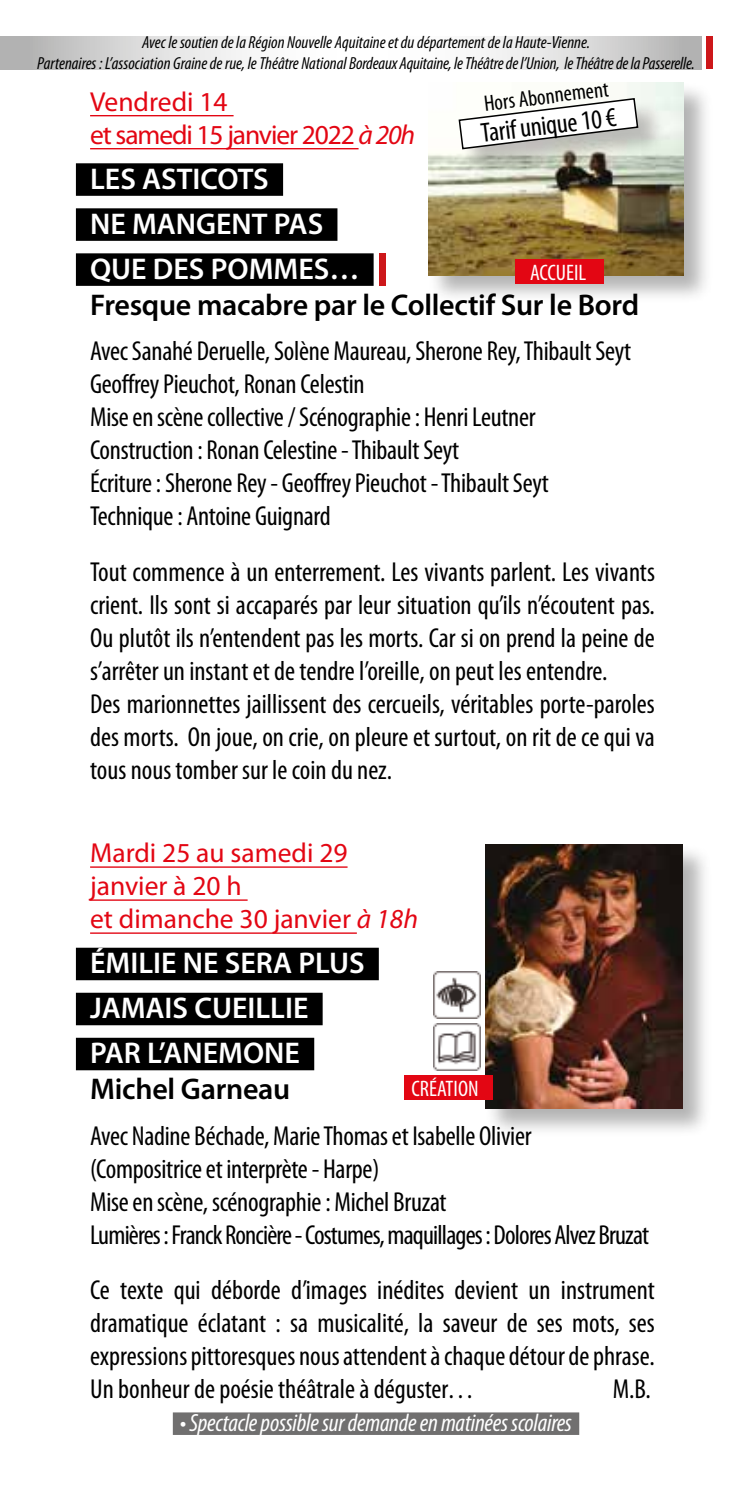
<style>
.page{position:relative;width:745px;height:1489px;background:#fff}
.page>*{position:absolute;margin:0;border:0;box-sizing:border-box;transform-origin:0 0}
.t1{font:600 30px/45px "Myriad Pro";color:#fff}
.t2{font:600 30px "Myriad Pro";letter-spacing:-.01em;color:#000}
.t3{font:condensed 27.5px/33px "Myriad Pro";letter-spacing:-.01em;color:#000}
.t4{font:27.5px/33px "Myriad Pro";color:#e30613}
.t5{font:27.5px/33px "Myriad Pro";letter-spacing:-.04em;color:#e30613}
.t6{font:italic condensed 25px "Myriad Pro";letter-spacing:-.01em;color:#fff}
.t7{font:condensed 22.5px "Myriad Pro";color:#fff}
.t8{font:condensed 22.5px "Myriad Pro";color:#000}
.t9{font:italic condensed 17.5px/21px "Myriad Pro";color:#000;text-align:center}
.s1{font-style:italic}
</style>
<div class="page">
<hr style="left:90px;top:115px;width:143px;height:1px;background:#e30613">
<hr style="left:90px;top:148px;width:268px;height:1px;background:#e30613">
<div style="left:76px;top:163px;width:207px;height:33px;background:#000"></div>
<div style="left:76px;top:208px;width:261px;height:33px;background:#000"></div>
<div style="left:76px;top:253px;width:297px;height:33px;background:#000"></div>
<hr style="left:90px;top:866px;width:257px;height:1px;background:#e30613">
<hr style="left:90px;top:899px;width:157px;height:1px;background:#e30613">
<hr style="left:90px;top:932px;width:266px;height:1px;background:#e30613">
<div style="left:76px;top:947px;width:302px;height:33px;background:#000"></div>
<div style="left:76px;top:992px;width:246px;height:33px;background:#000"></div>
<div style="left:76px;top:1037px;width:238px;height:33px;background:#000"></div>
<div style="left:173px;top:1412px;width:406px;height:22px;background:#706f6f"></div>
<div style="left:427px;top:82px;width:286px;height:222px;background:#000;opacity:.3"></div>
<img style="left:428px;top:83px;width:255px;height:192px">
<div style="left:515px;top:259px;width:88px;height:24px;background:#e30613"></div>
<div style="left:460px;top:99px;width:205px;height:77px;background:#000;opacity:.25"></div>
<svg style="left:457px;top:97px;width:181px;height:53px"></svg>
<div style="left:484px;top:843px;width:228px;height:295px;background:#000;opacity:.3"></div>
<img style="left:485px;top:844px;width:197px;height:264px">
<div style="left:404px;top:1075px;width:88px;height:24px;background:#e30613"></div>
<div style="left:705px;top:36px;width:7px;height:33px;background:#cd171a"></div>
<div style="left:378px;top:253px;width:7px;height:33px;background:#cd171a"></div>
<svg style="left:0;top:36px;width:701px;height:33px"></svg>
<img style="left:433px;top:971px;width:47px;height:47px">
<img style="left:433px;top:1023px;width:47px;height:47px">
<p class="t9" style="left:37px;top:31px;width:658px">Avec le soutien de la Région Nouvelle Aquitaine et du département de la Haute-Vienne.<br>Partenaires : L’association Graine de rue, le Théâtre National Bordeaux Aquitaine, le Théâtre de l’Union, le Théâtre de la Passerelle.</p>
<p class="t8" style="left:482px;top:90px;width:127px;rotate:-7deg">Hors Abonnement</p>
<p class="t5" style="left:90px;top:84px;width:326px">Vendredi 14<br>et samedi 15 janvier 2022 <span class="s1">à 20h</span></p>
<p class="t1" style="left:90px;top:155px;width:271px">LES ASTICOTS<br>NE MANGENT PAS<br>QUE DES POMMES…</p>
<p class="t2" style="left:90px;top:285px;width:550px">Fresque macabre par le Collectif Sur le Bord</p>
<p class="t3" style="left:90px;top:334px;width:542px">Avec Sanahé Deruelle, Solène Maureau, Sherone Rey, Thibault Seyt Geoffrey Pieuchot, Ronan Celestin<br>Mise en scène collective / Scénographie : Henri Leutner Construction : Ronan Celestine - Thibault Seyt<br>Écriture : Sherone Rey - Geoffrey Pieuchot - Thibault Seyt Technique : Antoine Guignard</p>
<p class="t3" style="left:90px;top:555px;width:566px">Tout commence à un enterrement. Les vivants parlent. Les vivants crient. Ils sont si accaparés par leur situation qu’ils n’écoutent pas.<br>Ou plutôt ils n’entendent pas les morts. Car si on prend la peine de s’arrêter un instant et de tendre l’oreille, on peut les entendre.<br>Des marionnettes jaillissent des cercueils, véritables porte-paroles des morts. On joue, on crie, on pleure et surtout, on rit de ce qui va tous nous tomber sur le coin du nez.</p>
<p class="t3" style="left:479px;top:116px;width:137px;rotate:-7deg">Tarif unique 10 €</p>
<p class="t7" style="left:529px;top:258px;width:58px">ACCUEIL</p>
<p class="t4" style="left:90px;top:835px;width:329px">Mardi 25 au samedi 29 janvier à 20 h<br>et dimanche 30 janvier <span class="s1">à 18h</span></p>
<p class="t1" style="left:90px;top:939px;width:276px">ÉMILIE NE SERA PLUS<br>JAMAIS CUEILLIE<br>PAR L’ANEMONE</p>
<p class="t2" style="left:90px;top:1069px;width:201px">Michel Garneau</p>
<p class="t3" style="left:90px;top:1118px;width:560px">Avec Nadine Béchade, Marie Thomas et Isabelle Olivier (Compositrice et interprète - Harpe)<br>Mise en scène, scénographie : Michel Bruzat<br>Lumières : Franck Roncière - Costumes, maquillages : Dolores Alvez Bruzat</p>
<p class="t3" style="left:90px;top:1273px;width:566px;text-align:justify">Ce texte qui déborde d’images inédites devient un instrument dramatique éclatant : sa musicalité, la saveur de ses mots, ses expressions pittoresques nous attendent à chaque détour de phrase.<br>Un bonheur de poésie théâtrale à déguster…</p>
<p class="t7" style="left:411px;top:1074px;width:68px">CRÉATION</p>
<p class="t3" style="left:612px;top:1372px;width:40px">M.B.</p>
<p class="t6" style="left:180px;top:1407px;width:393px">• Spectacle possible sur demande en matinées scolaires</p>
</div>
